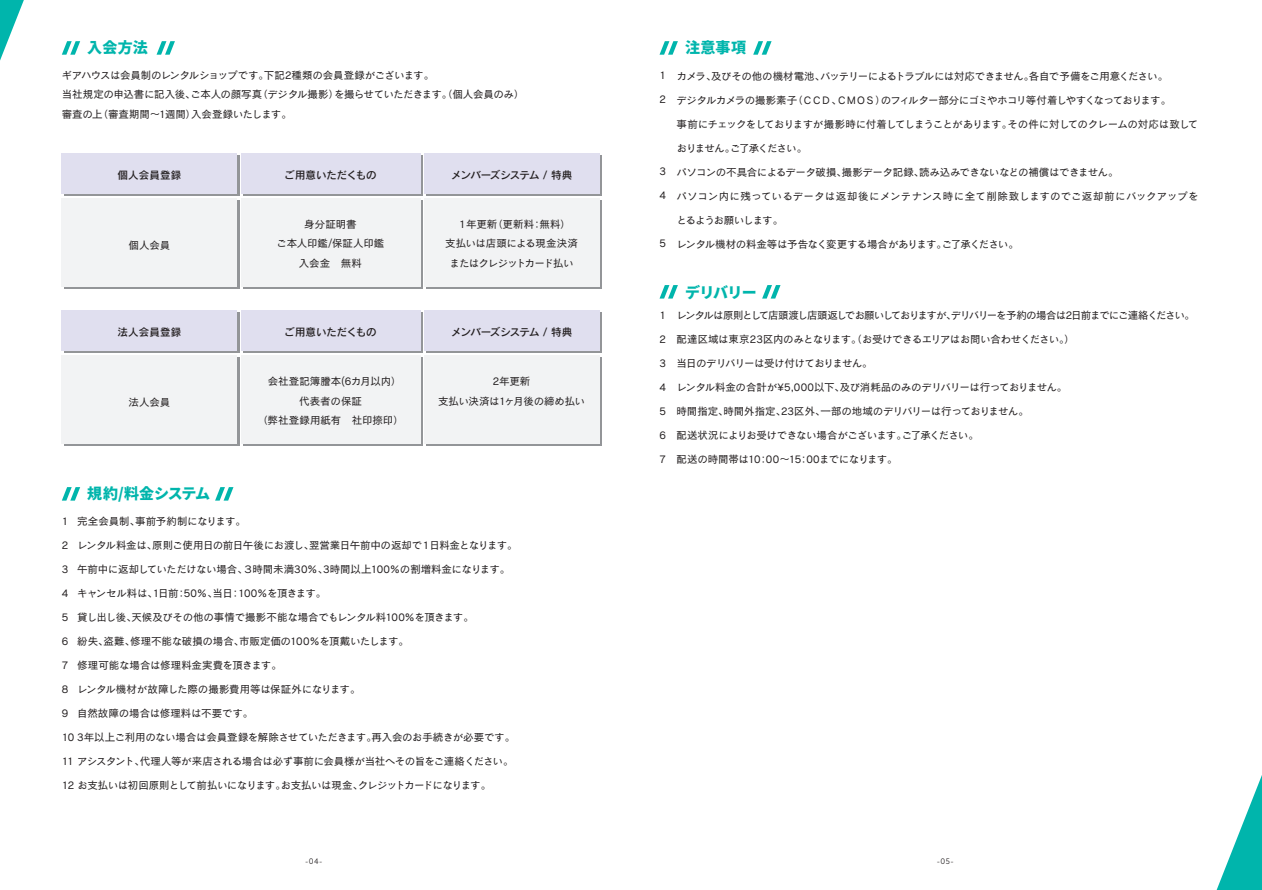
<style>
.page{position:relative;width:1262px;height:890px;background:#fff}
.page>*{position:absolute;margin:0;border:0;box-sizing:border-box;transform-origin:0 0}
.t1{font:800 15px "Source Han Sans JP";letter-spacing:-.01em;color:#00b5ac}
.t2{font:800 15px "Source Han Sans JP";letter-spacing:-.045em;color:#00b5ac}
.t3{font:10.5px/19.5px "Cezanne Pro N M";letter-spacing:-.04em;color:#231f20;text-align:center}
.t4{font:10.5px "Cezanne Pro N M";letter-spacing:-.06em;color:#231f20}
.t5{font:10.5px "Cezanne Pro N M";letter-spacing:-.07em;color:#231f20}
.t6{font:10.5px "Cezanne Pro N M";letter-spacing:-.02em;color:#231f20}
.t7{font:10.5px "Cezanne Pro N M";letter-spacing:-.105em;color:#231f20}
.t8{font:10.5px "Cezanne Pro N M";letter-spacing:-.015em;color:#231f20}
.t9{font:10.5px "Cezanne Pro N M";letter-spacing:-.08em;color:#231f20}
.t10{font:10.5px "Cezanne Pro N M";letter-spacing:.025em;color:#231f20}
.t11{font:10.5px "Rodin Pro N DB";letter-spacing:-.01em;color:#231f20}
.t12{font:10.5px "Cezanne Pro N M";letter-spacing:-.005em;color:#231f20}
.t13{font:10.5px "Rodin Pro N DB";letter-spacing:-.075em;color:#231f20}
.t14{font:10.5px/19.5px "Cezanne Pro N M";letter-spacing:-.01em;color:#231f20;text-align:center}
.t15{font:10.5px "Cezanne Pro N M";letter-spacing:-.075em;color:#231f20}
.t16{font:10.5px "Cezanne Pro N M";letter-spacing:-.095em;color:#231f20}
.t17{font:10.5px "Cezanne Pro N M";letter-spacing:-.1em;color:#231f20}
.t18{font:8.25px "Atten New";color:#231f20}
</style>
<div class="page">
<div style="left:64px;top:155px;width:175px;height:41px;background:#939598"></div>
<svg style="left:426px;top:155px;width:175px;height:41px"></svg>
<svg style="left:243px;top:155px;width:179px;height:41px"></svg>
<div style="left:64px;top:200px;width:175px;height:88px;background:#939598"></div>
<div style="left:426px;top:200px;width:175px;height:88px;background:#f2f3f4"></div>
<div style="left:243px;top:200px;width:179px;height:88px;background:#f2f3f4"></div>
<div style="left:64px;top:312px;width:175px;height:41px;background:#939598"></div>
<svg style="left:426px;top:312px;width:175px;height:41px"></svg>
<svg style="left:243px;top:312px;width:179px;height:41px"></svg>
<div style="left:64px;top:357px;width:175px;height:89px;background:#939598"></div>
<svg style="left:426px;top:357px;width:175px;height:89px"></svg>
<svg style="left:243px;top:357px;width:179px;height:89px"></svg>
<div style="left:62px;top:153px;width:175px;height:41px;background:#e0dfef"></div>
<div style="left:424px;top:153px;width:175px;height:41px;background:#e0dfef"></div>
<div style="left:241px;top:153px;width:179px;height:41px;background:#e0dfef"></div>
<div style="left:62px;top:198px;width:175px;height:89px;background:#f2f3f4"></div>
<div style="left:424px;top:198px;width:175px;height:89px;background:#f2f3f4"></div>
<div style="left:241px;top:198px;width:179px;height:89px;background:#f2f3f4"></div>
<div style="left:62px;top:310px;width:175px;height:41px;background:#e0dfef"></div>
<div style="left:424px;top:310px;width:175px;height:41px;background:#e0dfef"></div>
<div style="left:241px;top:310px;width:179px;height:41px;background:#e0dfef"></div>
<div style="left:62px;top:355px;width:175px;height:89px;background:#f2f3f4"></div>
<div style="left:424px;top:355px;width:175px;height:89px;background:#f2f3f4"></div>
<div style="left:241px;top:355px;width:179px;height:89px;background:#f2f3f4"></div>
<svg style="left:157px;top:41px;width:18px;height:14px"></svg>
<svg style="left:62px;top:41px;width:18px;height:14px"></svg>
<svg style="left:62px;top:487px;width:18px;height:13px"></svg>
<svg style="left:215px;top:487px;width:18px;height:13px"></svg>
<svg style="left:659px;top:41px;width:19px;height:14px"></svg>
<svg style="left:753px;top:41px;width:18px;height:14px"></svg>
<svg style="left:659px;top:285px;width:19px;height:13px"></svg>
<svg style="left:762px;top:285px;width:18px;height:13px"></svg>
<svg style="left:0;top:0;width:24px;height:61px"></svg>
<svg style="left:1216px;top:775px;width:46px;height:115px"></svg>
<h1 class="t1" style="left:87px;top:39px;width:62px">入会方法</h1>
<h1 class="t1" style="left:685px;top:39px;width:63px">注意事項</h1>
<p class="t3" style="left:62px;top:65px;width:464px;text-align:left">ギアハウスは会員制のレンタルショップです。下記2種類の会員登録がございます。<br>当社規定の申込書に記入後、ご本人の顔写真（デジタル撮影）を撮らせていただきます。（個人会員のみ）審査の上（審査期間～1週間）入会登録いたします。</p>
<p class="t4" style="left:676px;top:69px;width:493px">カメラ、及びその他の機材電池、バッテリーによるトラブルには対応できません。各自で予備をご用意ください。</p>
<p class="t3" style="left:659px;top:65px;width:8px">1</p>
<p class="t3" style="left:659px;top:89px;width:8px">2</p>
<p class="t9" style="left:676px;top:93px;width:496px">デジタルカメラの撮影素子（ＣＣＤ、ＣＭＯＳ）のフィルター部分にゴミやホコリ等付着しやすくなっております。</p>
<p class="t5" style="left:676px;top:117px;width:523px">事前にチェックをしておりますが撮影時に付着してしまうことがあります。その件に対してのクレームの対応は致して</p>
<p class="t16" style="left:676px;top:141px;width:132px">おりません。ご了承ください。</p>
<p class="t3" style="left:676px;top:162px;width:443px">パソコンの不具合によるデータ破損、撮影データ記録、読み込みできないなどの補償はできません。</p>
<p class="t10" style="left:676px;top:189px;width:524px">パソコン内に残っているデータは返却後にメンテナンス時に全て削除致しますのでご返却前にバックアップを</p>
<p class="t17" style="left:676px;top:213px;width:108px">とるようお願いします。</p>
<p class="t3" style="left:676px;top:234px;width:344px">レンタル機材の料金等は予告なく変更する場合があります。ご了承ください。</p>
<h1 class="t1" style="left:685px;top:283px;width:73px">デリバリー</h1>
<p class="t3" style="left:659px;top:161px;width:8px">3</p>
<p class="t3" style="left:659px;top:185px;width:8px">4</p>
<p class="t11" style="left:118px;top:168px;width:65px">個人会員登録</p>
<p class="t11" style="left:284px;top:168px;width:94px">ご用意いただくもの</p>
<p class="t13" style="left:451px;top:168px;width:123px">メンバーズシステム / 特典</p>
<p class="t14" style="left:277px;top:214px;width:109px">身分証明書<br>ご本人印鑑/保証人印鑑入会金　無料</p>
<p class="t3" style="left:445px;top:214px;width:134px">１年更新（更新料：無料）<br>支払いは店頭による現金決済またはクレジットカード払い</p>
<p class="t3" style="left:659px;top:233px;width:8px">5</p>
<p class="t3" style="left:129px;top:235px;width:43px">個人会員</p>
<p class="t11" style="left:117px;top:325px;width:65px">法人会員登録</p>
<p class="t11" style="left:284px;top:325px;width:94px">ご用意いただくもの</p>
<p class="t13" style="left:451px;top:325px;width:123px">メンバーズシステム / 特典</p>
<p class="t3" style="left:129px;top:392px;width:43px">法人会員</p>
<h1 class="t2" style="left:87px;top:485px;width:124px">規約/料金システム</h1>
<p class="t12" style="left:268px;top:374px;width:136px">会社登記簿謄本(6カ月以内）</p>
<p class="t3" style="left:299px;top:390px;width:64px">代表者の保証</p>
<p class="t12" style="left:257px;top:413px;width:148px">（弊社登録用紙有　社印捺印）</p>
<p class="t3" style="left:438px;top:371px;width:148px">2年更新<br>支払い決済は1ヶ月後の締め払い</p>
<p class="t8" style="left:77px;top:514px;width:170px">完全会員制、事前予約制になります。</p>
<p class="t3" style="left:77px;top:535px;width:442px">レンタル料金は、原則ご使用日の前日午後にお渡し、翌営業日午前中の返却で１日料金となります。</p>
<p class="t3" style="left:77px;top:559px;width:435px">午前中に返却していただけない場合、３時間未満30％、3時間以上100％の割増料金になります。</p>
<p class="t3" style="left:77px;top:583px;width:251px">キャンセル料は、1日前：50％、当日：100％を頂きます。</p>
<p class="t3" style="left:77px;top:607px;width:398px">貸し出し後、天候及びその他の事情で撮影不能な場合でもレンタル料100％を頂きます。</p>
<p class="t6" style="left:77px;top:634px;width:333px">紛失、盗難、修理不能な破損の場合、市販定価の100%を頂戴いたします。</p>
<p class="t8" style="left:77px;top:658px;width:206px">修理可能な場合は修理料金実費を頂きます。</p>
<p class="t3" style="left:77px;top:679px;width:285px">レンタル機材が故障した際の撮影費用等は保証外になります。</p>
<p class="t8" style="left:77px;top:706px;width:177px">自然故障の場合は修理料は不要です。</p>
<p class="t3" style="left:62px;top:511px;width:8px">1</p>
<p class="t3" style="left:62px;top:535px;width:8px">2</p>
<p class="t3" style="left:62px;top:559px;width:8px">3</p>
<p class="t3" style="left:62px;top:583px;width:8px">4</p>
<p class="t3" style="left:62px;top:607px;width:8px">5</p>
<p class="t3" style="left:62px;top:631px;width:8px">6</p>
<p class="t3" style="left:62px;top:655px;width:8px">7</p>
<p class="t3" style="left:62px;top:679px;width:8px">8</p>
<p class="t3" style="left:62px;top:703px;width:8px">9</p>
<p class="t3" style="left:62px;top:727px;width:455px">10 3年以上ご利用のない場合は会員登録を解除させていただきます。再入会のお手続きが必要です。</p>
<p class="t3" style="left:62px;top:751px;width:453px">11 アシスタント、代理人等が来店される場合は必ず事前に会員様が当社へその旨をご連絡ください。</p>
<p class="t4" style="left:62px;top:778px;width:431px">12 お支払いは初回原則として前払いになります。お支払いは現金、クレジットカードになります。</p>
<p class="t3" style="left:659px;top:305px;width:8px">1</p>
<p class="t3" style="left:659px;top:329px;width:8px">2</p>
<p class="t3" style="left:659px;top:353px;width:8px">3</p>
<p class="t3" style="left:659px;top:377px;width:8px">4</p>
<p class="t3" style="left:659px;top:401px;width:8px">5</p>
<p class="t3" style="left:659px;top:425px;width:8px">6</p>
<p class="t3" style="left:659px;top:449px;width:8px">7</p>
<p class="t7" style="left:676px;top:309px;width:520px">レンタルは原則として店頭渡し店頭返しでお願いしておりますが、デリバリーを予約の場合は2日前までにご連絡ください。</p>
<p class="t3" style="left:676px;top:329px;width:405px">配達区域は東京23区内のみとなります。（お受けできるエリアはお問い合わせください。）　</p>
<p class="t15" style="left:676px;top:357px;width:198px">当日のデリバリーは受け付けておりません。</p>
<p class="t3" style="left:676px;top:377px;width:392px">レンタル料金の合計が¥5,000以下、及び消耗品のみのデリバリーは行っておりません。</p>
<p class="t6" style="left:676px;top:405px;width:354px">時間指定、時間外指定、23区外、一部の地域のデリバリーは行っておりません。</p>
<p class="t5" style="left:676px;top:429px;width:304px">配送状況によりお受けできない場合がございます。ご了承ください。</p>
<p class="t3" style="left:676px;top:449px;width:223px">配送の時間帯は10：00～15：00までになります。</p>
<p class="t18" style="left:305px;top:856px;width:19px">-04-</p>
<p class="t18" style="left:937px;top:856px;width:18px">-05-</p>
</div>
